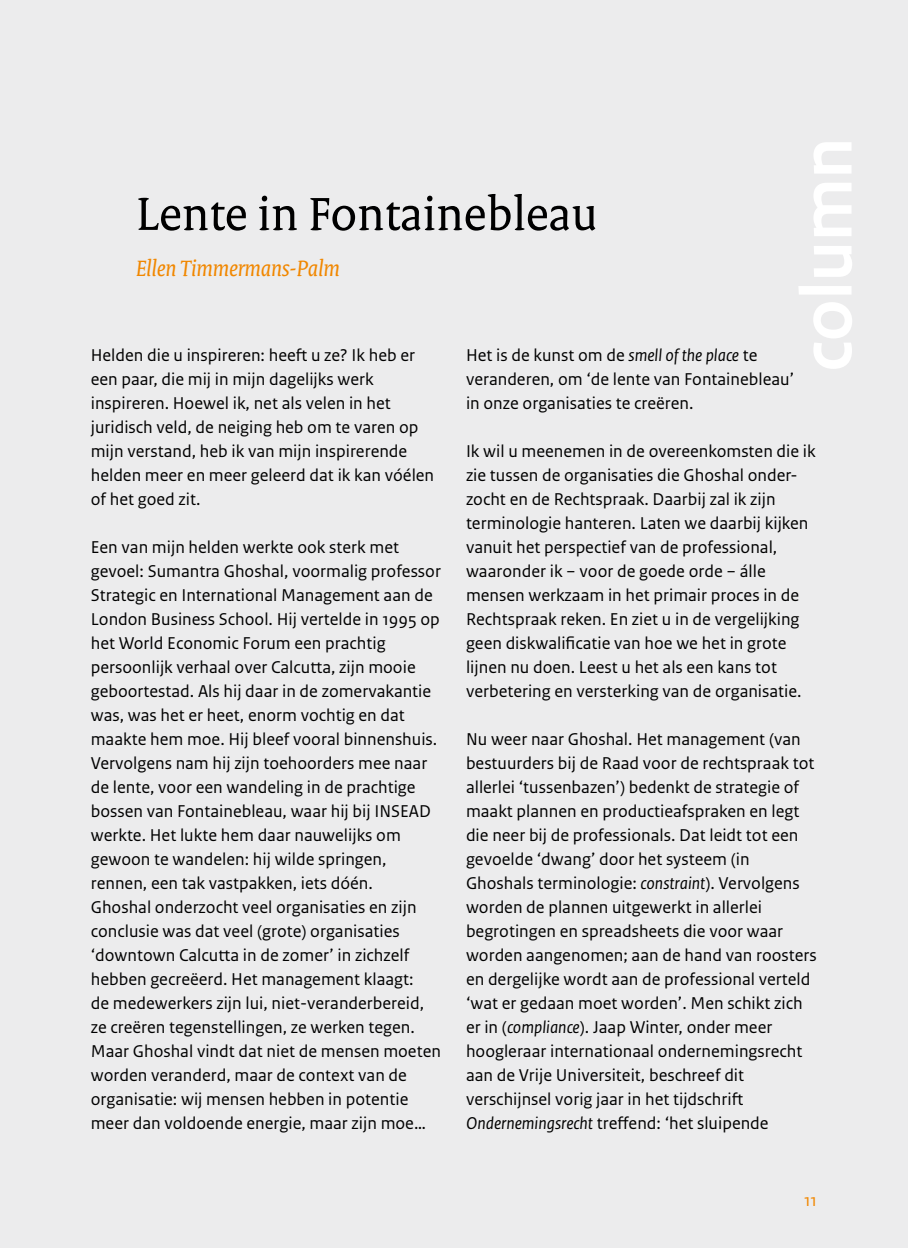
<style>
.page{position:relative;width:908px;height:1248px;background:#fff}
.page>*{position:absolute;margin:0;border:0;box-sizing:border-box;transform-origin:0 0}
._03_RO_Kop_-_nieuw{font:50px "Rijksoverheid Serif";color:#000}
.Titel_-_naamregel_2{font:italic 24px "Rijksoverheid Serif";color:#f18700}
._10_RO_Broodtekst_Sa{font:18px/24px "Rijksoverheid Sans Text";color:#000}
.t1{font:18px "Rijksoverheid Sans Text";color:#f18700}
.s1{font-style:italic}
</style>
<div class="page">
<div style="left:0;top:0;width:907px;height:1247px;background:#ececed"></div>
<h2 class="_03_RO_Kop_-_nieuw" style="left:136px;top:184px;width:462px">Lente in Fontainebleau</h2>
<p class="Titel_-_naamregel_2" style="left:136px;top:254px;width:205px">Ellen Timmermans-Palm</p>
<p class="_10_RO_Broodtekst_Sa" style="left:91px;top:343px;width:345px">Helden die u inspireren: heeft u ze? Ik heb er een paar, die mij in mijn dagelijks werk inspireren. Hoewel ik, net als velen in het juridisch veld, de neiging heb om te varen op mijn verstand, heb ik van mijn inspirerende helden meer en meer geleerd dat ik kan vóélen of het goed zit.</p>
<p class="_10_RO_Broodtekst_Sa" style="left:91px;top:535px;width:351px">Een van mijn helden werkte ook sterk met gevoel: Sumantra Ghoshal, voormalig professor Strategic en International Management aan de London Business School. Hij vertelde in 1995 op het World Economic Forum een prachtig persoonlijk verhaal over Calcutta, zijn mooie geboortestad. Als hij daar in de zomervakantie was, was het er heet, enorm vochtig en dat maakte hem moe. Hij bleef vooral binnenshuis.<br>Vervolgens nam hij zijn toehoorders mee naar de lente, voor een wandeling in de prachtige bossen van Fontainebleau, waar hij bij INSEAD werkte. Het lukte hem daar nauwelijks om gewoon te wandelen: hij wilde springen, rennen, een tak vastpakken, iets dóén.</p>
<p class="_10_RO_Broodtekst_Sa" style="left:91px;top:895px;width:327px">Ghoshal onderzocht veel organisaties en zijn conclusie was dat veel (grote) organisaties ‘downtown Calcutta in de zomer’ in zichzelf hebben gecreëerd. Het management klaagt:</p>
<p class="_10_RO_Broodtekst_Sa" style="left:91px;top:991px;width:335px">de medewerkers zijn lui, niet-veranderbereid, ze creëren tegenstellingen, ze werken tegen.</p>
<p class="_10_RO_Broodtekst_Sa" style="left:91px;top:1039px;width:351px">Maar Ghoshal vindt dat niet de mensen moeten worden veranderd, maar de context van de organisatie: wij mensen hebben in potentie</p>
<p class="_10_RO_Broodtekst_Sa" style="left:91px;top:1111px;width:336px">meer dan voldoende energie, maar zijn moe…</p>
<p class="_10_RO_Broodtekst_Sa" style="left:466px;top:343px;width:329px">Het is de kunst om de <span class="s1">smell of the place</span> te veranderen, om ‘de lente van Fontainebleau’ in onze organisaties te creëren.</p>
<p class="_10_RO_Broodtekst_Sa" style="left:466px;top:439px;width:351px">Ik wil u meenemen in de overeenkomsten die ik zie tussen de organisaties die Ghoshal onder&shy;zocht en de Rechtspraak. Daarbij zal ik zijn terminologie hanteren. Laten we daarbij kijken vanuit het perspectief van de professional, waaronder ik − voor de goede orde − álle mensen werkzaam in het primair proces in de Rechtspraak reken. En ziet u in de vergelijking geen diskwalificatie van hoe we het in grote lijnen nu doen. Leest u het als een kans tot verbetering en versterking van de organisatie.</p>
<p class="_10_RO_Broodtekst_Sa" style="left:466px;top:727px;width:352px">Nu weer naar Ghoshal. Het management (van bestuurders bij de Raad voor de rechtspraak tot allerlei ‘tussenbazen’) bedenkt de strategie of maakt plannen en productieafspraken en legt die neer bij de professionals. Dat leidt tot een gevoelde ‘dwang’ door het systeem (in Ghoshals terminologie: <span class="s1">constraint</span>). Vervolgens worden de plannen uitgewerkt in allerlei begrotingen en spreadsheets die voor waar worden aangenomen; aan de hand van roosters en dergelijke wordt aan de professional verteld ‘wat er gedaan moet worden’. Men schikt zich er in (<span class="s1">compliance</span>). Jaap Winter, onder meer hoogleraar internationaal ondernemingsrecht aan de Vrije Universiteit, beschreef dit verschijnsel vorig jaar in het tijdschrift <span class="s1">Ondernemingsrecht</span> treffend: ‘het sluipende</p>
<p class="t1" style="left:803px;top:1189px;width:15px">11</p>
</div>
